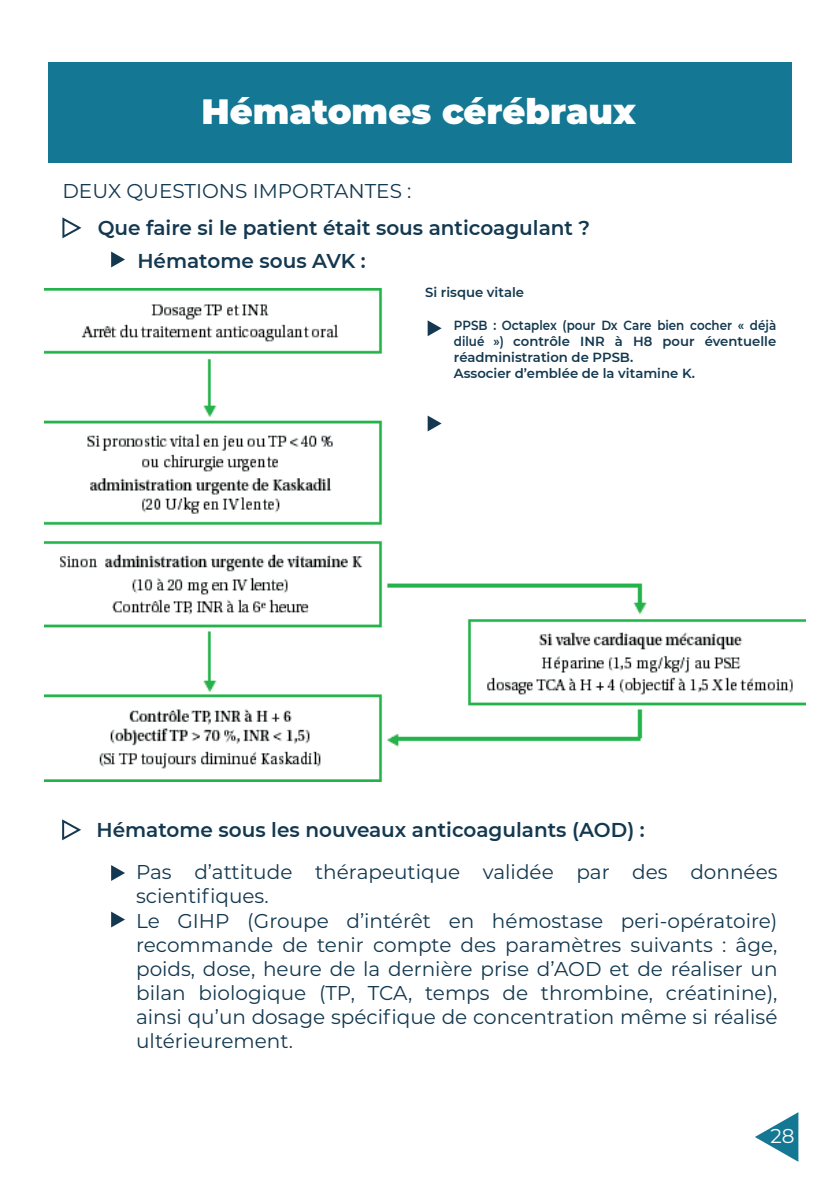
<style>
.page{position:relative;width:840px;height:1191px;background:#fff}
.page>*{position:absolute;margin:0;border:0;box-sizing:border-box;transform-origin:0 0}
.Titre_1__mise_en_page{font:900 35.2px "Montserrat";color:#fff}
.t1{font:20px/24px "Montserrat";color:#13384f}
.t2{font:600 20px "Montserrat";color:#13384f}
.t3{font:20px "Montserrat";color:#fff}
.t4{font:600 13.2px/15.8px "Montserrat";color:#13384f;text-align:justify;scale:.9 1}
.t5{font:600 13.2px "Montserrat";color:#13384f}
</style>
<div class="page">
<svg style="left:755px;top:1112px;width:43px;height:49px"></svg>
<div style="left:48px;top:62px;width:743px;height:101px;background:#147794"></div>
<svg style="left:62px;top:217px;width:20px;height:22px"></svg>
<svg style="left:111px;top:251px;width:14px;height:16px"></svg>
<img style="left:44px;top:289px;width:761px;height:492px">
<svg style="left:427px;top:320px;width:14px;height:16px"></svg>
<svg style="left:427px;top:415px;width:14px;height:16px"></svg>
<svg style="left:111px;top:865px;width:14px;height:16px"></svg>
<svg style="left:62px;top:819px;width:19px;height:22px"></svg>
<svg style="left:111px;top:911px;width:14px;height:16px"></svg>
<p class="Titre_1__mise_en_page" style="left:201px;top:85px;width:435px">Hématomes cérébraux</p>
<p class="t1" style="left:62px;top:178px;width:350px">DEUX QUESTIONS IMPORTANTES :</p>
<p class="t2" style="left:98px;top:214px;width:493px">Que faire si le patient était sous anticoagulant ?</p>
<p class="t2" style="left:137px;top:247px;width:230px">Hématome sous AVK :</p>
<p class="t5" style="left:425px;top:283px;width:100px">Si risque vitale</p>
<p class="t4" style="left:453px;top:317px;width:359px">PPSB : Octaplex (pour Dx Care bien cocher « déjà dilué ») contrôle INR à H8 pour éventuelle réadministration de PPSB.</p>
<p class="t5" style="left:453px;top:363px;width:242px">Associer d’emblée de la vitamine K.</p>
<p class="t2" style="left:96px;top:815px;width:549px">Hématome sous les nouveaux anticoagulants (AOD) :</p>
<p class="t1" style="left:136px;top:859px;width:642px">Pas d’attitude thérapeutique validée par des données scientifiques.</p>
<p class="t1" style="left:136px;top:907px;width:642px;text-align:justify">Le GIHP (Groupe d’intérêt en hémostase peri-opératoire) recommande de tenir compte des paramètres suivants : âge, poids, dose, heure de la dernière prise d’AOD et de réaliser un bilan biologique (TP, TCA, temps de thrombine, créatinine), ainsi qu’un dosage spécifique de concentration même si réalisé ultérieurement.</p>
<p class="t3" style="left:770px;top:1122px;width:26px">28</p>
</div>
